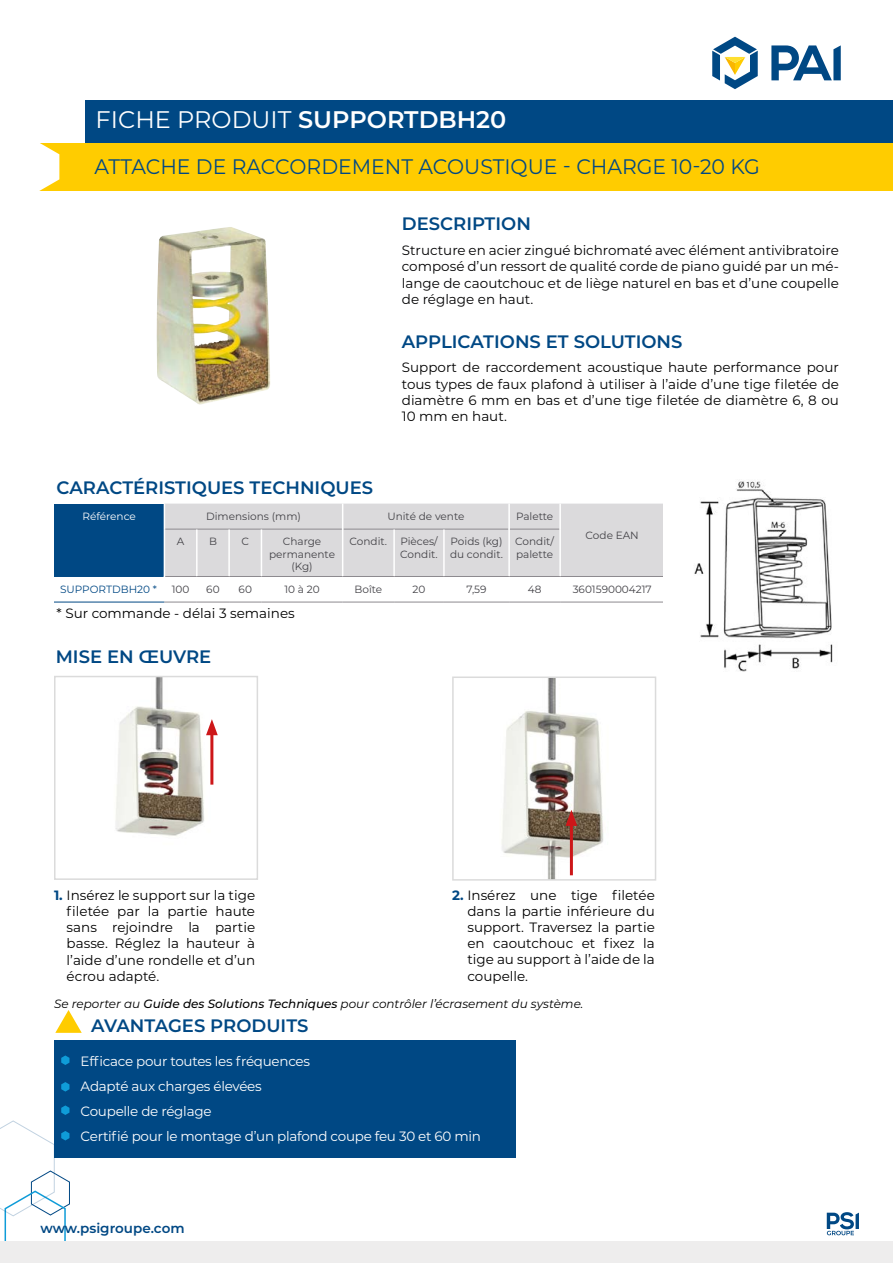
<style>
.page{position:relative;width:893px;height:1263px;background:#fff}
.page>*{position:absolute;margin:0;border:0;box-sizing:border-box;transform-origin:0 0}
.t1{font:24px "Montserrat";color:#fff}
.t2{font:21px "Montserrat";color:#004884}
.t3{font:600 18px "Montserrat";color:#004884}
.t4{font:13.5px/16.2px "Montserrat";color:#000;text-align:justify}
.t5{font:13.5px/16.5px "Montserrat";color:#020203;text-align:justify}
.t6{font:13.5px/24.8px "Montserrat";letter-spacing:-.02em;color:#fff}
.t7{font:600 13.5px "Montserrat";color:#004884}
.t8{font:italic 12px "Montserrat";color:#000}
.t9{font:10.5px/12.6px "Montserrat";color:#434247}
.t10{font:10.5px "Montserrat";color:#004884}
.t11{font:10.5px "Montserrat";color:#fff}
.s1{font-weight:600}
.s2{font-weight:700;color:#004884}
.s3{font-weight:500}
</style>
<div class="page">
<div style="left:86px;top:100px;width:807px;height:43px;background:#004884"></div>
<div style="left:38px;top:143px;width:855px;height:48px;background:#fc0"></div>
<svg style="left:38px;top:143px;width:21px;height:48px"></svg>
<svg style="left:712px;top:37px;width:46px;height:52px"></svg>
<svg style="left:771px;top:45px;width:70px;height:35px"></svg>
<div style="left:54px;top:504px;width:110px;height:72px;background:#004884"></div>
<hr style="left:54px;top:576px;width:110px;height:1px;background:#004884">
<hr style="left:54px;top:602px;width:110px;height:1px;background:#004884">
<hr style="left:164px;top:602px;width:33px;height:1px;background:#8d8a8f">
<hr style="left:197px;top:602px;width:32px;height:1px;background:#8d8a8f">
<hr style="left:229px;top:602px;width:32px;height:1px;background:#8d8a8f">
<hr style="left:261px;top:602px;width:82px;height:1px;background:#8d8a8f">
<hr style="left:343px;top:602px;width:51px;height:1px;background:#8d8a8f">
<hr style="left:394px;top:602px;width:50px;height:1px;background:#8d8a8f">
<hr style="left:444px;top:602px;width:65px;height:1px;background:#8d8a8f">
<hr style="left:509px;top:602px;width:51px;height:1px;background:#8d8a8f">
<hr style="left:560px;top:602px;width:104px;height:1px;background:#8d8a8f">
<svg style="left:164px;top:504px;width:499px;height:98px"></svg>
<hr style="left:164px;top:529px;width:1px;height:47px;background:#fff">
<hr style="left:196px;top:529px;width:2px;height:47px;background:#fff">
<hr style="left:228px;top:529px;width:2px;height:47px;background:#fff">
<hr style="left:261px;top:529px;width:1px;height:47px;background:#fff">
<hr style="left:342px;top:529px;width:1px;height:47px;background:#fff">
<hr style="left:393px;top:529px;width:2px;height:47px;background:#fff">
<hr style="left:443px;top:529px;width:2px;height:47px;background:#fff">
<hr style="left:508px;top:529px;width:2px;height:47px;background:#fff">
<hr style="left:559px;top:529px;width:2px;height:47px;background:#fff">
<div style="left:54px;top:1040px;width:462px;height:117px;background:#004884"></div>
<svg style="left:55px;top:1010px;width:27px;height:23px"></svg>
<svg style="left:61px;top:1055px;width:8px;height:10px"></svg>
<img style="left:156px;top:227px;width:114px;height:178px">
<svg style="left:61px;top:1082px;width:8px;height:9px"></svg>
<svg style="left:827px;top:1212px;width:32px;height:23px"></svg>
<svg style="left:0;top:1105px;width:70px;height:137px"></svg>
<div style="left:0;top:1242px;width:893px;height:21px;background:#eeeded"></div>
<img style="left:115px;top:679px;width:103px;height:157px">
<div style="left:54px;top:676px;width:204px;height:204px;border:2px solid #dbdbdb"></div>
<hr style="left:210px;top:729px;width:3px;height:56px;background:#cd1719">
<svg style="left:206px;top:719px;width:12px;height:16px"></svg>
<img style="left:501px;top:679px;width:103px;height:199px">
<div style="left:452px;top:676px;width:204px;height:205px;border:2px solid #dbdbdb"></div>
<hr style="left:570px;top:820px;width:3px;height:55px;background:#cd1719">
<svg style="left:566px;top:810px;width:11px;height:16px"></svg>
<img style="left:663px;top:481px;width:170px;height:191px">
<h1 class="t1" style="left:96px;top:103px;width:412px">FICHE PRODUIT <span class="s1">SUPPORTDBH20</span></h1>
<h2 class="t2" style="left:95px;top:152px;width:667px">ATTACHE DE RACCORDEMENT ACOUSTIQUE - CHARGE 10-20 KG</h2>
<h3 class="t3" style="left:57px;top:474px;width:318px">CARACTÉRISTIQUES TECHNIQUES</h3>
<h3 class="t3" style="left:402px;top:211px;width:131px">DESCRIPTION</h3>
<p class="t5" style="left:402px;top:241px;width:439px">Structure en acier zingué bichromaté avec élément antivibratoire composé d’un ressort de qualité corde de piano guidé par un mé&shy;lange de caoutchouc et de liège naturel en bas et d’une coupelle de réglage en haut.</p>
<h3 class="t3" style="left:402px;top:328px;width:282px">APPLICATIONS ET SOLUTIONS</h3>
<p class="t4" style="left:402px;top:359px;width:439px">Support de raccordement acoustique haute performance pour tous types de faux plafond à utiliser à l’aide d’une tige filetée de diamètre 6 mm en bas et d’une tige filetée de diamètre 6, 8 ou 10 mm en haut.</p>
<p class="t11" style="left:82px;top:509px;width:55px">Référence</p>
<p class="t9" style="left:206px;top:509px;width:96px">Dimensions (mm)</p>
<p class="t9" style="left:387px;top:509px;width:79px">Unité de vente</p>
<p class="t9" style="left:516px;top:509px;width:39px">Palette</p>
<p class="t9" style="left:177px;top:535px;width:9px">A</p>
<p class="t9" style="left:209px;top:535px;width:9px">B</p>
<p class="t9" style="left:241px;top:535px;width:9px">C</p>
<p class="t9" style="left:269px;top:535px;width:67px;text-align:center">Charge permanente (Kg)</p>
<p class="t9" style="left:350px;top:535px;width:39px">Condit.</p>
<p class="t9" style="left:400px;top:535px;width:39px">Pièces/<br>Condit.</p>
<p class="t9" style="left:450px;top:535px;width:55px">Poids (kg) du condit.</p>
<p class="t9" style="left:515px;top:535px;width:40px">Condit/ palette</p>
<p class="t9" style="left:586px;top:529px;width:55px">Code EAN</p>
<p class="t10" style="left:60px;top:582px;width:98px">SUPPORTDBH20 *</p>
<p class="t9" style="left:172px;top:582px;width:19px">100</p>
<p class="t9" style="left:206px;top:582px;width:15px">60</p>
<p class="t9" style="left:239px;top:582px;width:15px">60</p>
<p class="t9" style="left:284px;top:582px;width:37px">10 à 20</p>
<p class="t9" style="left:354px;top:582px;width:29px">Boîte</p>
<p class="t9" style="left:413px;top:582px;width:14px">20</p>
<p class="t9" style="left:466px;top:582px;width:22px">7,59</p>
<p class="t9" style="left:528px;top:582px;width:15px">48</p>
<p class="t9" style="left:573px;top:582px;width:81px">3601590004217</p>
<p class="t4" style="left:57px;top:604px;width:240px">* Sur commande - délai 3 semaines</p>
<h3 class="t3" style="left:56px;top:644px;width:157px">MISE EN ŒUVRE</h3>
<p class="t4" style="left:67px;top:886px;width:190px;text-indent:-13px"><span class="s2">1.</span> Insérez le support sur la tige filetée par la partie haute sans rejoindre la partie basse. Réglez la hauteur à l’aide d’une rondelle et d’un écrou adapté.</p>
<p class="t4" style="left:467px;top:886px;width:189px;text-indent:-15px"><span class="s2">2.</span> Insérez une tige filetée dans la partie inférieure du support. Traversez la partie en caoutchouc et fixez la tige au support à l’aide de la coupelle.</p>
<p class="t8" style="left:54px;top:995px;width:531px">Se reporter au <span class="s3">Guide des Solutions Techniques</span> pour contrôler l’écrasement du système.</p>
<h3 class="t3" style="left:91px;top:1012px;width:219px">AVANTAGES PRODUITS</h3>
<p class="t6" style="left:81px;top:1049px;width:402px">Efficace pour toutes les fréquences<br>Adapté aux charges élevées<br>Coupelle de réglage<br>Certifié pour le montage d’un plafond coupe feu 30 et 60 min</p>
<p class="t7" style="left:40px;top:1218px;width:146px">www.psigroupe.com</p>
</div>
